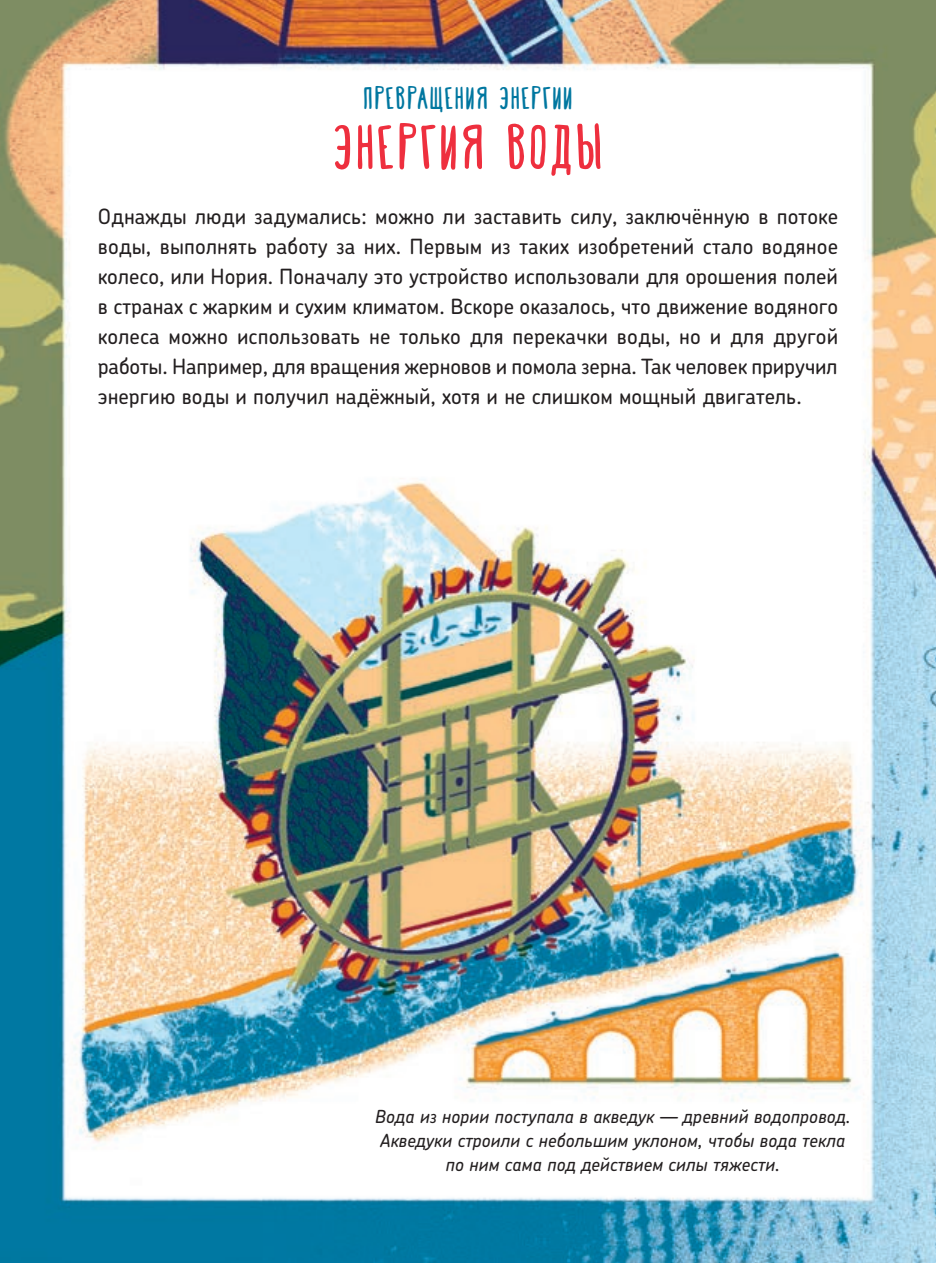
<style>
.page{position:relative;width:936px;height:1263px;background:#fff}
.page>*{position:absolute;margin:0;border:0;box-sizing:border-box;transform-origin:0 0}
.t1{font:condensed 60px "Happy Fox";letter-spacing:.05em;color:#ee2f3e;scale:1.1 1}
.t2{font:condensed 30px "Happy Fox";letter-spacing:.05em;color:#0077a0;scale:1.1 1}
.t3{font:500 21px/30px "Chevin Pro";color:#231f20;text-align:justify}
.t4{font:italic 500 18px/24px "Chevin Pro";color:#231f20;text-align:center}
</style>
<div class="page">
<img style="left:0;top:0;width:935px;height:1263px">
<h2 class="t2" style="left:363px;top:80px;width:192px">Превращения энергии</h2>
<h1 class="t1" style="left:333px;top:111px;width:247px">Энергия воды</h1>
<p class="t3" style="left:98px;top:201px;width:741px">Однажды люди задумались: можно ли заставить силу, заключённую в потоке воды, выполнять работу за них. Первым из таких изобретений стало водяное колесо, или Нория. Поначалу это устройство использовали для орошения полей в странах с жарким и сухим климатом. Вскоре оказалось, что движение водяного колеса можно использовать не только для перекачки воды, но и для другой работы. Например, для вращения жерновов и помола зерна. Так человек приручил энергию воды и получил надёжный, хотя и не слишком мощный двигатель.</p>
<p class="t4" style="left:374px;top:1104px;width:477px">Вода из нории поступала в акведук — древний водопровод.<br>Акведуки строили с небольшим уклоном, чтобы вода текла по ним сама под действием силы тяжести.</p>
</div>
